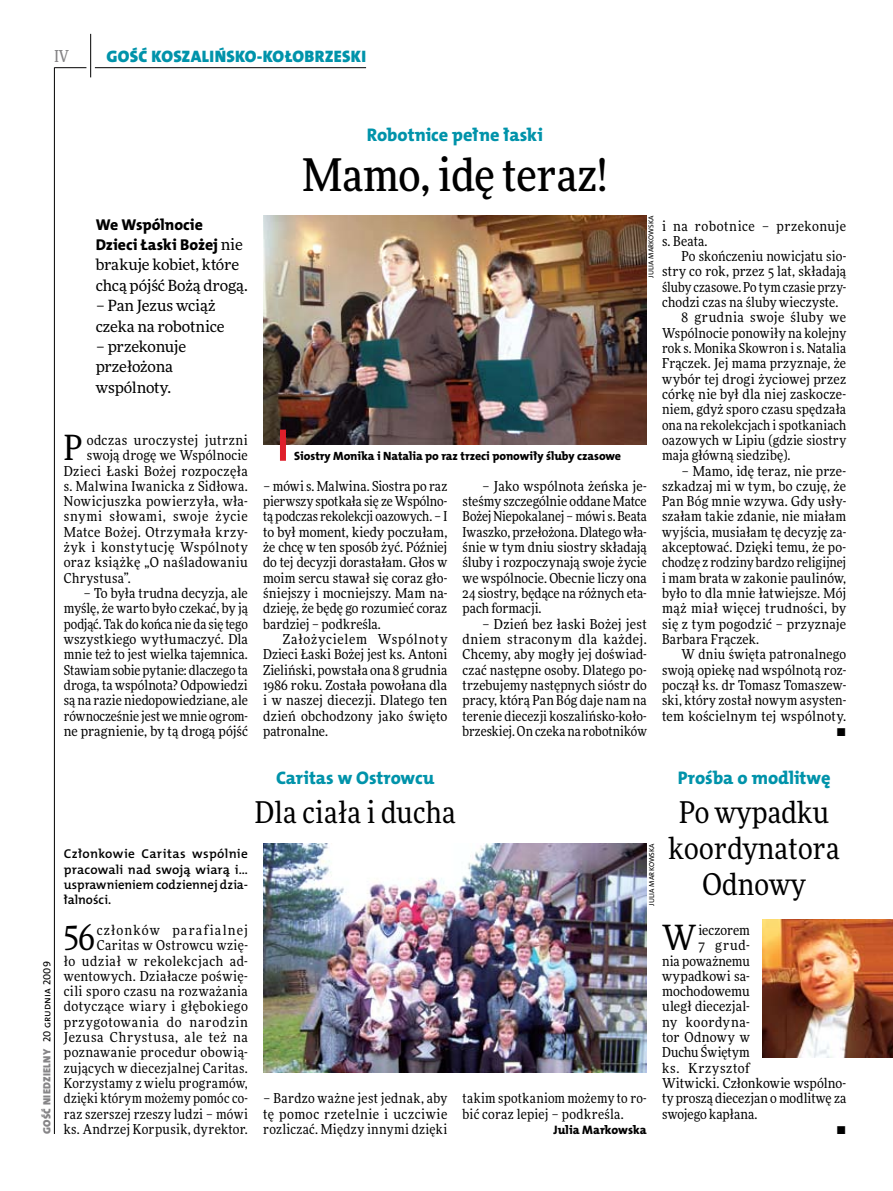
<style>
.page{position:relative;width:893px;height:1191px;background:#fff}
.page>*{position:absolute;margin:0;border:0;box-sizing:border-box;transform-origin:0 0}
.t1{font:500 45px "Freeday Narrow";color:#000}
.t2{font:34.8px "Freeday Narrow News";color:#000}
.t3{font:30px/36px "Freeday Narrow News";letter-spacing:.01em;color:#000;text-align:center}
.t4{font:18.3px "The Mix HP8 Ex Bld";letter-spacing:.005em;color:#0093aa}
.t5{font:16.65px "The Mix HP9 Blk";letter-spacing:.02em;color:#0093aa}
.t6{font:500 16.5px "Freeday Narrow";color:#858486;scale:.9 1}
.t7{font:15.75px/20.4px "The Mix HP8 Ex Bld";letter-spacing:-.005em;color:#000}
.t8{font:15.45px/20.4px "Freeday News";letter-spacing:-.01em;color:#000}
.t9{font:13.65px/15.3px "Freeday Narrow News";letter-spacing:.02em;color:#000;text-align:justify}
.t10{font:13.65px "Freeday Narrow News";color:#000}
.t11{font:13.65px "Freeday Narrow News";letter-spacing:.045em;color:#000}
.t12{font:13.65px "Freeday Narrow News";letter-spacing:.04em;color:#000}
.t13{font:13.65px "Freeday Narrow News";letter-spacing:.05em;color:#000}
.t14{font:13.65px "Freeday Narrow News";letter-spacing:.055em;color:#000}
.t15{font:12.9px/15.3px "The Mix HP6 Se Bld";color:#000;text-align:justify}
.t16{font:12.3px "The Mix HP8 Ex Bld";letter-spacing:.01em;color:#000}
.t17{font:12px "The Mix HP8 Ex Bld";letter-spacing:-.005em;color:#000}
.t18{font:10.5px "The Mix HP9 Blk";letter-spacing:.025em;color:#858486}
.t19{font:7.2px "The Mix HP5 Plain";letter-spacing:.01em;color:#000}
.s1{font-family:"The Mix HP5 Plain";color:#000}
.s2{font-family:"Freeday News";font-size:15.45px}
</style>
<div class="page">
<hr style="left:54px;top:67px;width:1px;height:1067px;background:#000">
<hr style="left:90px;top:34px;width:1px;height:43px;background:#000">
<hr style="left:54px;top:67px;width:32px;height:1px;background:#000">
<hr style="left:95px;top:67px;width:271px;height:1px;background:#000">
<img style="left:263px;top:215px;width:384px;height:230px">
<div style="left:280px;top:429px;width:6px;height:32px;background:#df1f2a"></div>
<img style="left:263px;top:843px;width:384px;height:229px">
<img style="left:763px;top:919px;width:130px;height:138px">
<p class="t6" style="left:54px;top:46px;width:17px">IV</p>
<p class="t5" style="left:106px;top:46px;width:261px">GOŚĆ KOSZALIŃSKO-KOŁOBRZESKI</p>
<p class="t18" style="left:40px;top:1134px;width:174px;rotate:-90deg">GOŚĆ NIEDZIELNY <span class="s1">20 grudnia 2009</span></p>
<p class="t7" style="left:96px;top:214px;width:149px">We Wspólnocie<br>Dzieci Łaski Bożej <span class="s2">nie</span></p>
<p class="t8" style="left:96px;top:254px;width:154px">brakuje kobiet, które chcą pójść Bożą drogą.</p>
<p class="t8" style="left:96px;top:295px;width:130px">– Pan Jezus wciąż czeka na robotnice</p>
<p class="t8" style="left:96px;top:336px;width:92px">– przekonuje przełożona wspólnoty.</p>
<h2 class="t2" style="left:64px;top:426px;width:20px">P</h2>
<p class="t12" style="left:87px;top:432px;width:163px">odczas uroczystej jutrzni</p>
<p class="t9" style="left:87px;top:447px;width:163px">swoją drogę we Wspólnocie</p>
<p class="t9" style="left:64px;top:463px;width:186px">Dzieci Łaski Bożej rozpoczęła</p>
<p class="t9" style="left:64px;top:478px;width:186px">s. Malwina Iwanicka z Sidłowa.</p>
<p class="t9" style="left:64px;top:493px;width:186px">Nowicjuszka powierzyła, wła-</p>
<p class="t13" style="left:64px;top:508px;width:186px">snymi słowami, swoje życie</p>
<p class="t9" style="left:64px;top:524px;width:186px">Matce Bożej. Otrzymała krzy-</p>
<p class="t11" style="left:64px;top:539px;width:186px">żyk i konstytucję Wspólnoty</p>
<p class="t9" style="left:64px;top:555px;width:186px">oraz książkę „O naśladowaniu</p>
<p class="t9" style="left:64px;top:570px;width:69px">Chrystusa”.</p>
<p class="t9" style="left:64px;top:585px;width:186px;text-indent:20px">– To była trudna decyzja, ale myślę, że warto było czekać, by ją podjąć. Tak do końca nie da się tego wszystkiego wytłumaczyć. Dla mnie też to jest wielka tajemnica.<br>Stawiam sobie pytanie: dlaczego ta droga, ta wspólnota? Odpowiedzi są na razie niedopowiedziane, ale równocześnie jest we mnie ogrom&shy;ne pragnienie, by tą drogą pójść</p>
<h3 class="t4" style="left:367px;top:123px;width:177px">Robotnice pełne łaski</h3>
<h1 class="t1" style="left:303px;top:147px;width:306px">Mamo, idę teraz!</h1>
<p class="t19" style="left:646px;top:278px;width:64px;rotate:-90deg">Julia Markowska</p>
<p class="t17" style="left:294px;top:448px;width:328px">Siostry Monika i Natalia po raz trzeci ponowiły śluby czasowe</p>
<p class="t9" style="left:263px;top:478px;width:186px">– mówi s. Malwina. Siostra po raz pierwszy spotkała się ze Wspólno&shy;tą podczas rekolekcji oazowych. – I to był moment, kiedy poczułam, że chcę w ten sposób żyć. Później do tej decyzji dorastałam. Głos w moim sercu stawał się coraz gło&shy;śniejszy i mocniejszy. Mam na&shy;dzieję, że będę go rozumieć coraz bardziej – podkreśla.</p>
<p class="t9" style="left:263px;top:631px;width:186px;text-indent:20px">Założycielem Wspólnoty Dzieci Łaski Bożej jest ks. Antoni Zieliński, powstała ona 8 grudnia 1986 roku. Została powołana dla i w naszej diecezji. Dlatego ten dzień obchodzony jako święto patronalne.</p>
<p class="t9" style="left:463px;top:478px;width:186px;text-indent:20px">– Jako wspólnota żeńska je&shy;steśmy szczególnie oddane Matce Bożej Niepokalanej – mówi s. Beata Iwaszko, przełożona. Dlatego wła&shy;śnie w tym dniu siostry składają śluby i rozpoczynają swoje życie we wspólnocie. Obecnie liczy ona 24 siostry, będące na różnych eta&shy;pach formacji.</p>
<p class="t9" style="left:463px;top:616px;width:186px;text-indent:20px">– Dzień bez łaski Bożej jest dniem straconym dla każdej.<br>Chcemy, aby mogły jej doświad&shy;czać następne osoby. Dlatego po&shy;trzebujemy następnych sióstr do pracy, którą Pan Bóg daje nam na terenie diecezji koszalińsko-koło&shy;brzeskiej. On czeka na robotników</p>
<p class="t9" style="left:662px;top:218px;width:186px">i na robotnice – przekonuje s. Beata.</p>
<p class="t9" style="left:682px;top:248px;width:166px">Po skończeniu nowicjatu sio-</p>
<p class="t9" style="left:662px;top:264px;width:186px">stry co rok, przez 5 lat, składają</p>
<p class="t9" style="left:662px;top:279px;width:186px">śluby czasowe. Po tym czasie przy-</p>
<p class="t9" style="left:662px;top:294px;width:178px">chodzi czas na śluby wieczyste.</p>
<p class="t9" style="left:682px;top:310px;width:166px">8 grudnia swoje śluby we</p>
<p class="t9" style="left:662px;top:325px;width:186px">Wspólnocie ponowiły na kolejny</p>
<p class="t9" style="left:662px;top:340px;width:186px">rok s. Monika Skowron i s. Natalia</p>
<p class="t9" style="left:662px;top:356px;width:186px">Frączek. Jej mama przyznaje, że</p>
<p class="t9" style="left:662px;top:371px;width:186px">wybór tej drogi życiowej przez</p>
<p class="t9" style="left:662px;top:386px;width:186px">córkę nie był dla niej zaskocze-</p>
<p class="t9" style="left:662px;top:401px;width:186px">niem, gdyż sporo czasu spędzała</p>
<p class="t9" style="left:662px;top:417px;width:186px">ona na rekolekcjach i spotkaniach</p>
<p class="t9" style="left:662px;top:432px;width:186px">oazowych w Lipiu (gdzie siostry</p>
<p class="t9" style="left:662px;top:447px;width:130px">maja główną siedzibę).</p>
<p class="t9" style="left:662px;top:463px;width:186px;text-indent:20px">– Mamo, idę teraz, nie prze&shy;szkadzaj mi w tym, bo czuję, że Pan Bóg mnie wzywa. Gdy usły&shy;szałam takie zdanie, nie miałam wyjścia, musiałam tę decyzję za&shy;akceptować. Dzięki temu, że po&shy;chodzę z rodziny bardzo religijnej i mam brata w zakonie paulinów, było to dla mnie łatwiejsze. Mój mąż miał więcej trudności, by się z tym pogodzić – przyznaje Barbara Frączek.</p>
<p class="t9" style="left:662px;top:646px;width:186px;text-align:right">W dniu święta patronalnego swoją opiekę nad wspólnotą roz&shy;począł ks. dr Tomasz Tomaszew&shy;ski, który został nowym asysten&shy;tem kościelnym tej wspólnoty. •</p>
<h3 class="t4" style="left:678px;top:766px;width:154px">Prośba o modlitwę</h3>
<h3 class="t3" style="left:668px;top:794px;width:173px">Po wypadku koordynatora<br>Odnowy</h3>
<h2 class="t2" style="left:662px;top:916px;width:36px">W</h2>
<p class="t10" style="left:698px;top:921px;width:53px">ieczorem</p>
<h3 class="t4" style="left:276px;top:766px;width:160px">Caritas w Ostrowcu</h3>
<h3 class="t3" style="left:255px;top:794px;width:202px">Dla ciała i ducha</h3>
<p class="t19" style="left:647px;top:906px;width:64px;rotate:-90deg">Julia Markowska</p>
<p class="t15" style="left:64px;top:846px;width:186px">Członkowie Caritas wspólnie pracowali nad swoją wiarą i… usprawnieniem codziennej dzia&shy;łalności.</p>
<h2 class="t2" style="left:64px;top:916px;width:33px">56</h2>
<p class="t9" style="left:64px;top:922px;width:186px;text-align:right">członków parafialnej<br>Caritas w Ostrowcu wzię-<br>ło udział w rekolekcjach ad&shy;wentowych. Działacze poświę&shy;cili sporo czasu na rozważania dotyczące wiary i głębokiego przygotowania do narodzin<br>Jezusa Chrystusa, ale też na poznawanie procedur obowią&shy;zujących w diecezjalnej Caritas.<br>Korzystamy z wielu programów, dzięki którym możemy pomóc co&shy;raz szerszej rzeszy ludzi – mówi ks. Andrzej Korpusik, dyrektor.</p>
<p class="t9" style="left:698px;top:937px;width:53px">7 grud-</p>
<p class="t9" style="left:662px;top:953px;width:89px">nia poważnemu</p>
<p class="t9" style="left:662px;top:968px;width:89px">wypadkowi sa-</p>
<p class="t9" style="left:662px;top:983px;width:89px">mochodowemu</p>
<p class="t9" style="left:662px;top:998px;width:89px">uległ diecezjal-</p>
<p class="t11" style="left:662px;top:1013px;width:89px">ny koordyna-</p>
<p class="t9" style="left:662px;top:1029px;width:89px">tor Odnowy w</p>
<p class="t9" style="left:662px;top:1044px;width:89px">Duchu Świętym</p>
<p class="t14" style="left:662px;top:1059px;width:89px">ks. Krzysztof</p>
<p class="t10" style="left:662px;top:1074px;width:186px">Witwicki. Członkowie wspólno-</p>
<p class="t10" style="left:662px;top:1090px;width:186px">ty proszą diecezjan o modlitwę za</p>
<p class="t10" style="left:662px;top:1105px;width:97px">swojego kapłana.</p>
<p class="t9" style="left:837px;top:1121px;width:11px">•</p>
<p class="t9" style="left:263px;top:1090px;width:186px">– Bardzo ważne jest jednak, aby tę pomoc rzetelnie i uczciwie rozliczać. Między innymi dzięki</p>
<p class="t9" style="left:463px;top:1090px;width:186px">takim spotkaniom możemy to ro&shy;bić coraz lepiej – podkreśla.</p>
<p class="t16" style="left:553px;top:1122px;width:95px">Julia Markowska</p>
</div>
